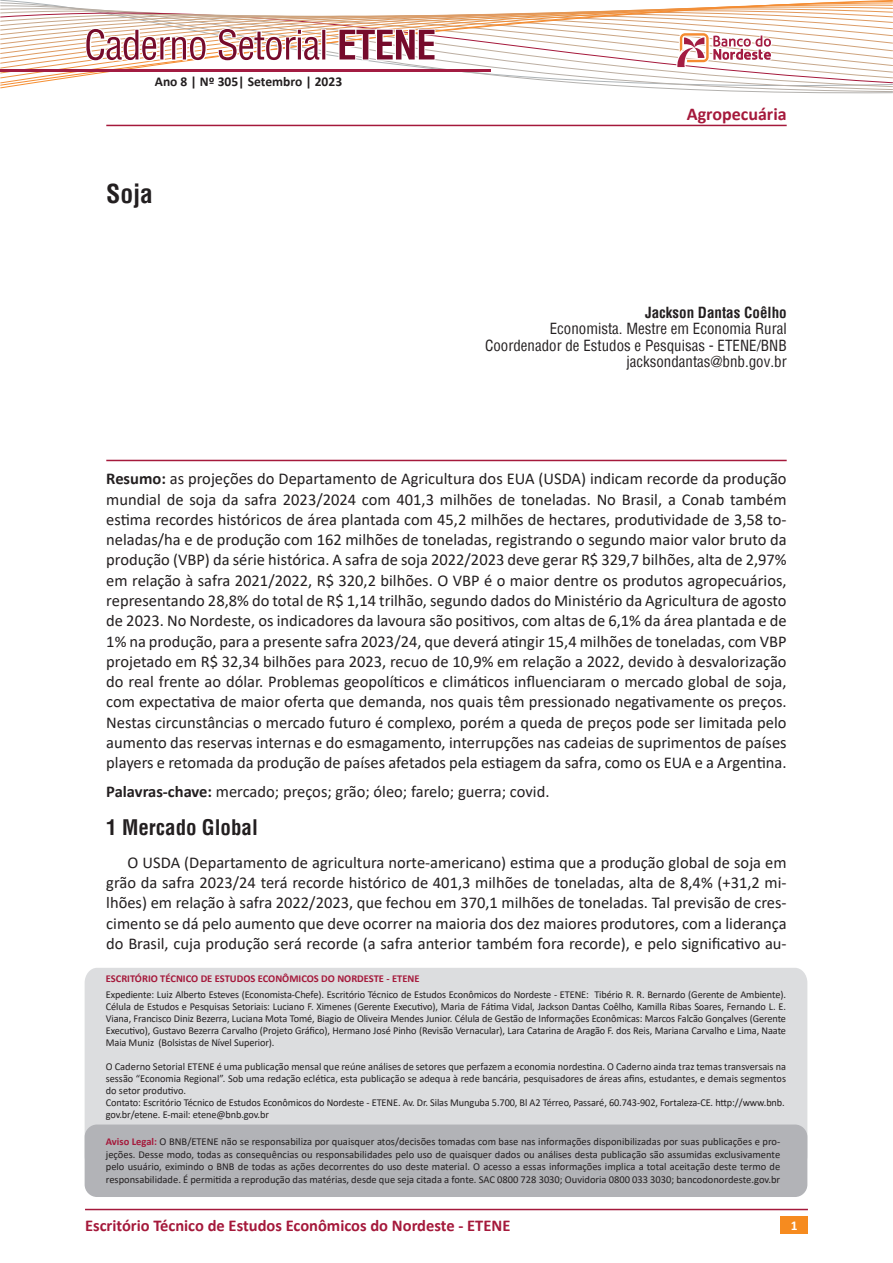
<style>
.page{position:relative;width:893px;height:1263px;background:#fff}
.page>*{position:absolute;margin:0;border:0;box-sizing:border-box;transform-origin:0 0}
.CS_Titulo_1_Artigo{font:700 condensed 25.5px "Helvetica";color:#231f20}
.CS_Titulo_2{font:700 condensed 21px "Helvetica";color:#231f20}
.CS_Titulo_3{font:700 18px "Calibri";color:#a5193b}
.CS_Corpo_normal{font:16.5px/20.2px "Calibri";color:#231f20;text-align:justify}
.t1{font:700 16.5px "Calibri";color:#a5193b}
.CS_Autor_informac{font:condensed 15px "Helvetica";color:#231f20}
.CS_Autor{font:700 condensed 15px "Helvetica";color:#231f20}
.t2{font:700 13.5px "Calibri";color:#231f20}
.t3{font:700 13.5px "Calibri";color:#fff}
.t4{font:10.5px/12px "Calibri";letter-spacing:-.01em;color:#231f20;text-align:justify}
.t5{font:700 10.5px "Calibri";color:#a5193b}
.s1{font-weight:700}
.s2{font-weight:700;color:#a5193b}
</style>
<div class="page">
<div style="left:781px;top:1216px;width:27px;height:17px;background:#f68b1f"></div>
<hr style="left:85px;top:1209px;width:723px;height:1px;background:#a5193b">
<svg style="left:0;top:0;width:893px;height:127px"></svg>
<hr style="left:0;top:70px;width:490px;height:2px;background:#a31c42">
<hr style="left:106px;top:460px;width:681px;height:1px;background:#a5193b">
<div style="left:85px;top:968px;width:722px;height:165px;background:#dcdddf"></div>
<div style="left:85px;top:1124px;width:722px;height:73px;background:#b2b3b7;border-radius:12px"></div>
<hr style="left:106px;top:125px;width:681px;height:1px;background:#a5193b">
<p class="t2" style="left:155px;top:72px;width:189px">Ano 8 | Nº 305| Setembro | 2023</p>
<p class="CS_Titulo_1_Artigo" style="left:106px;top:177px;width:48px">Soja</p>
<p class="CS_Titulo_3" style="left:687px;top:101px;width:101px">Agropecuária</p>
<p class="CS_Autor" style="left:645px;top:302px;width:143px">Jackson Dantas Coêlho</p>
<p class="CS_Autor_informac" style="left:550px;top:319px;width:239px">Economista. Mestre em Economia Rural</p>
<p class="CS_Autor_informac" style="left:485px;top:336px;width:303px">Coordenador de Estudos e Pesquisas - ETENE/BNB</p>
<p class="CS_Autor_informac" style="left:626px;top:352px;width:162px">jacksondantas@bnb.gov.br</p>
<p class="CS_Corpo_normal" style="left:106px;top:468px;width:682px"><span class="s1">Resumo:</span> as projeções do Departamento de Agricultura dos EUA (USDA) indicam recorde da produção mundial de soja da safra 2023/2024 com 401,3 milhões de toneladas. No Brasil, a Conab também estima recordes históricos de área plantada com 45,2 milhões de hectares, produtividade de 3,58 to&shy;neladas/ha e de produção com 162 milhões de toneladas, registrando o segundo maior valor bruto da produção (VBP) da série histórica. A safra de soja 2022/2023 deve gerar R$ 329,7 bilhões, alta de 2,97% em relação à safra 2021/2022, R$ 320,2 bilhões. O VBP é o maior dentre os produtos agropecuários, representando 28,8% do total de R$ 1,14 trilhão, segundo dados do Ministério da Agricultura de agosto de 2023. No Nordeste, os indicadores da lavoura são positivos, com altas de 6,1% da área plantada e de 1% na produção, para a presente safra 2023/24, que deverá atingir 15,4 milhões de toneladas, com VBP projetado em R$ 32,34 bilhões para 2023, recuo de 10,9% em relação a 2022, devido à desvalorização do real frente ao dólar. Problemas geopolíticos e climáticos influenciaram o mercado global de soja, com expectativa de maior oferta que demanda, nos quais têm pressionado negativamente os preços.<br>Nestas circunstâncias o mercado futuro é complexo, porém a queda de preços pode ser limitada pelo aumento das reservas internas e do esmagamento, interrupções nas cadeias de suprimentos de países players e retomada da produção de países afetados pela estiagem da safra, como os EUA e a Argentina.</p>
<p class="CS_Corpo_normal" style="left:106px;top:781px;width:445px"><span class="s1">Palavras-chave:</span> mercado; preços; grão; óleo; farelo; guerra; covid.</p>
<p class="CS_Titulo_2" style="left:106px;top:814px;width:153px">1 Mercado Global</p>
<p class="CS_Corpo_normal" style="left:106px;top:852px;width:682px;text-indent:21px">O USDA (Departamento de agricultura norte-americano) estima que a produção global de soja em grão da safra 2023/24 terá recorde histórico de 401,3 milhões de toneladas, alta de 8,4% (+31,2 mi&shy;lhões) em relação à safra 2022/2023, que fechou em 370,1 milhões de toneladas. Tal previsão de cres&shy;cimento se dá pelo aumento que deve ocorrer na maioria dos dez maiores produtores, com a liderança do Brasil, cuja produção será recorde (a safra anterior também fora recorde), e pelo significativo au-</p>
<p class="t5" style="left:106px;top:971px;width:315px">ESCRITÓRIO TÉCNICO DE ESTUDOS ECONÔMICOS DO NORDESTE - ETENE</p>
<p class="t4" style="left:106px;top:988px;width:682px">Expediente: Luiz Alberto Esteves (Economista-Chefe). Escritório Técnico de Estudos Econômicos do Nordeste - ETENE: Tibério R. R. Bernardo (Gerente de Ambiente).<br>Célula de Estudos e Pesquisas Setoriais: Luciano F. Ximenes (Gerente Executivo), Maria de Fátima Vidal, Jackson Dantas Coêlho, Kamilla Ribas Soares, Fernando L. E.<br>Viana, Francisco Diniz Bezerra, Luciana Mota Tomé, Biagio de Oliveira Mendes Junior. Célula de Gestão de Informações Econômicas: Marcos Falcão Gonçalves (Gerente Executivo), Gustavo Bezerra Carvalho (Projeto Gráfico), Hermano José Pinho (Revisão Vernacular), Lara Catarina de Aragão F. dos Reis, Mariana Carvalho e Lima, Naate Maia Muniz (Bolsistas de Nível Superior).</p>
<p class="t4" style="left:106px;top:1060px;width:682px">O Caderno Setorial ETENE é uma publicação mensal que reúne análises de setores que perfazem a economia nordestina. O Caderno ainda traz temas transversais na sessão “Economia Regional”. Sob uma redação eclética, esta publicação se adequa à rede bancária, pesquisadores de áreas afins, estudantes, e demais segmentos do setor produtivo.</p>
<p class="t4" style="left:106px;top:1096px;width:680px">Contato: Escritório Técnico de Estudos Econômicos do Nordeste - ETENE. Av. Dr. Silas Munguba 5.700, Bl A2 Térreo, Passaré, 60.743-902, Fortaleza-CE. http://www.bnb. gov.br/etene. E-mail: etene@bnb.gov.br</p>
<p class="t4" style="left:106px;top:1135px;width:676px;line-height:12.6px"><span class="s2">Aviso Legal:</span> O BNB/ETENE não se responsabiliza por quaisquer atos/decisões tomadas com base nas informações disponibilizadas por suas publicações e pro&shy;jeções. Desse modo, todas as consequências ou responsabilidades pelo uso de quaisquer dados ou análises desta publicação são assumidas exclusivamente pelo usuário, eximindo o BNB de todas as ações decorrentes do uso deste material. O acesso a essas informações implica a total aceitação deste termo de responsabilidade. É permitida a reprodução das matérias, desde que seja citada a fonte. SAC 0800 728 3030; Ouvidoria 0800 033 3030; bancodonordeste.gov.br</p>
<p class="t1" style="left:85px;top:1213px;width:427px">Escritório Técnico de Estudos Econômicos do Nordeste - ETENE</p>
<p class="t3" style="left:791px;top:1216px;width:8px">1</p>
</div>
